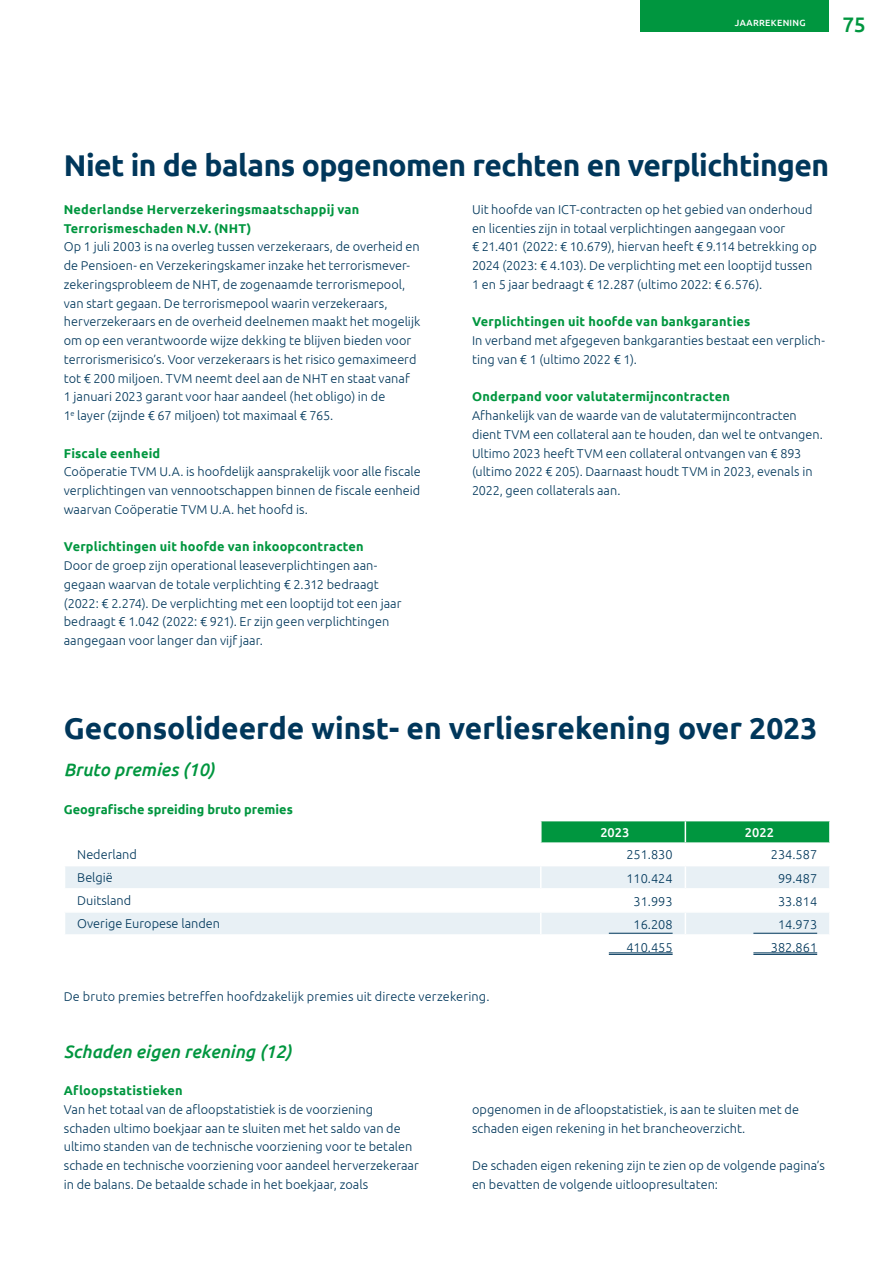
<style>
.page{position:relative;width:893px;height:1263px;background:#fff}
.page>*{position:absolute;margin:0;border:0;box-sizing:border-box;transform-origin:0 0}
.t1{font:700 30px "Ubuntu";letter-spacing:-.015em;color:#00375b}
.t2{font:500 21px "Ubuntu";color:#00963f}
.t3{font:italic 500 18px "Ubuntu";color:#00963f}
.t4{font:300 12.75px/18.8px "Ubuntu";color:#00375b}
.t5{font:700 12.75px/18.8px "Ubuntu";letter-spacing:.015em;color:#00963f}
.t6{font:500 12.75px "Ubuntu";color:#fff}
.t7{font:500 9px "Ubuntu";letter-spacing:.035em;color:#fff}
</style>
<div class="page">
<div style="left:640px;top:0;width:189px;height:32px;background:#00963f"></div>
<svg style="left:65px;top:866px;width:475px;height:68px;fill:#e8f0f5"></svg>
<hr style="left:64px;top:888px;width:477px;height:2px;background:#fff">
<hr style="left:64px;top:911px;width:477px;height:2px;background:#fff">
<svg style="left:541px;top:821px;width:289px;height:134px"></svg>
<hr style="left:829px;top:936px;width:2px;height:21px;background:#fff">
<hr style="left:609px;top:933px;width:64px;height:1px;background:#00375b">
<hr style="left:753px;top:933px;width:64px;height:1px;background:#00375b">
<hr style="left:609px;top:952px;width:64px;height:1px;background:#00375b">
<hr style="left:609px;top:954px;width:64px;height:1px;background:#00375b">
<hr style="left:753px;top:952px;width:64px;height:1px;background:#00375b">
<hr style="left:753px;top:954px;width:64px;height:1px;background:#00375b">
<p class="t7" style="left:735px;top:17px;width:72px">JAARREKENING</p>
<h2 class="t2" style="left:843px;top:11px;width:25px">75</h2>
<h1 class="t1" style="left:64px;top:147px;width:767px">Niet in de balans opgenomen rechten en verplichtingen</h1>
<p class="t5" style="left:64px;top:200px;width:297px">Nederlandse Herverzekeringsmaatschappij van<br>Terrorismeschaden N.V. (NHT)</p>
<p class="t4" style="left:64px;top:237px;width:358px">Op 1 juli 2003 is na overleg tussen verzekeraars, de overheid en de Pensioen- en Verzekeringskamer inzake het terrorismever&shy;zekeringsprobleem de NHT, de zogenaamde terrorismepool, van start gegaan. De terrorismepool waarin verzekeraars, herverzekeraars en de overheid deelnemen maakt het mogelijk om op een verantwoorde wijze dekking te blijven bieden voor terrorismerisico’s. Voor verzekeraars is het risico gemaximeerd tot € 200 miljoen. TVM neemt deel aan de NHT en staat vanaf<br>1 januari 2023 garant voor haar aandeel (het obligo) in de<br>1<sup>e</sup> layer (zijnde € 67 miljoen) tot maximaal € 765.</p>
<p class="t5" style="left:64px;top:443px;width:98px">Fiscale eenheid</p>
<p class="t4" style="left:64px;top:462px;width:358px;text-align:justify">Coöperatie TVM U.A. is hoofdelijk aansprakelijk voor alle fiscale verplichtingen van vennootschappen binnen de fiscale eenheid waarvan Coöperatie TVM U.A. het hoofd is.</p>
<p class="t5" style="left:64px;top:537px;width:302px">Verplichtingen uit hoofde van inkoopcontracten</p>
<p class="t4" style="left:64px;top:556px;width:339px">Door de groep zijn operational leaseverplichtingen aan&shy;gegaan waarvan de totale verplichting € 2.312 bedraagt (2022: € 2.274). De verplichting met een looptijd tot een jaar bedraagt € 1.042 (2022: € 921). Er zijn geen verplichtingen aangegaan voor langer dan vijf jaar.</p>
<p class="t4" style="left:472px;top:200px;width:346px">Uit hoofde van ICT-contracten op het gebied van onderhoud en licenties zijn in totaal verplichtingen aangegaan voor<br>€ 21.401 (2022: € 10.679), hiervan heeft € 9.114 betrekking op 2024 (2023: € 4.103). De verplichting met een looptijd tussen 1 en 5 jaar bedraagt € 12.287 (ultimo 2022: € 6.576).</p>
<p class="t5" style="left:472px;top:312px;width:280px">Verplichtingen uit hoofde van bankgaranties</p>
<p class="t4" style="left:472px;top:331px;width:355px">In verband met afgegeven bankgaranties bestaat een verplich&shy;ting van € 1 (ultimo 2022 € 1).</p>
<p class="t5" style="left:472px;top:387px;width:259px">Onderpand voor valutatermijncontracten</p>
<p class="t4" style="left:472px;top:406px;width:352px">Afhankelijk van de waarde van de valutatermijncontracten dient TVM een collateral aan te houden, dan wel te ontvangen.<br>Ultimo 2023 heeft TVM een collateral ontvangen van € 893 (ultimo 2022 € 205). Daarnaast houdt TVM in 2023, evenals in 2022, geen collaterals aan.</p>
<h1 class="t1" style="left:64px;top:710px;width:755px">Geconsolideerde winst- en verliesrekening over 2023</h1>
<h3 class="t3" style="left:64px;top:759px;width:153px">Bruto premies (10)</h3>
<p class="t5" style="left:64px;top:800px;width:231px">Geografische spreiding bruto premies</p>
<p class="t6" style="left:600px;top:824px;width:30px">2023</p>
<p class="t6" style="left:745px;top:824px;width:30px">2022</p>
<p class="t4" style="left:77px;top:845px;width:61px">Nederland</p>
<p class="t4" style="left:626px;top:845px;width:48px">251.830</p>
<p class="t4" style="left:771px;top:845px;width:48px">234.587</p>
<p class="t4" style="left:77px;top:868px;width:37px">België</p>
<p class="t4" style="left:626px;top:868px;width:48px">110.424</p>
<p class="t4" style="left:778px;top:868px;width:41px">99.487</p>
<p class="t4" style="left:77px;top:891px;width:56px">Duitsland</p>
<p class="t4" style="left:633px;top:891px;width:41px">31.993</p>
<p class="t4" style="left:778px;top:891px;width:41px">33.814</p>
<p class="t4" style="left:77px;top:914px;width:144px">Overige Europese landen</p>
<p class="t4" style="left:633px;top:914px;width:41px">16.208</p>
<p class="t4" style="left:778px;top:914px;width:41px">14.973</p>
<p class="t4" style="left:626px;top:937px;width:48px">410.455</p>
<p class="t4" style="left:771px;top:937px;width:48px">382.861</p>
<p class="t4" style="left:64px;top:987px;width:427px">De bruto premies betreffen hoofdzakelijk premies uit directe verzekering.</p>
<h3 class="t3" style="left:64px;top:1040px;width:229px">Schaden eigen rekening (12)</h3>
<p class="t5" style="left:64px;top:1081px;width:120px">Afloopstatistieken</p>
<p class="t4" style="left:64px;top:1100px;width:357px">Van het totaal van de afloopstatistiek is de voorziening schaden ultimo boekjaar aan te sluiten met het saldo van de ultimo standen van de technische voorziening voor te betalen schade en technische voorziening voor aandeel herverzekeraar in de balans. De betaalde schade in het boekjaar, zoals</p>
<p class="t4" style="left:472px;top:1100px;width:328px">opgenomen in de afloopstatistiek, is aan te sluiten met de schaden eigen rekening in het brancheoverzicht.</p>
<p class="t4" style="left:472px;top:1156px;width:354px">De schaden eigen rekening zijn te zien op de volgende pagina’s en bevatten de volgende uitloopresultaten:</p>
</div>
